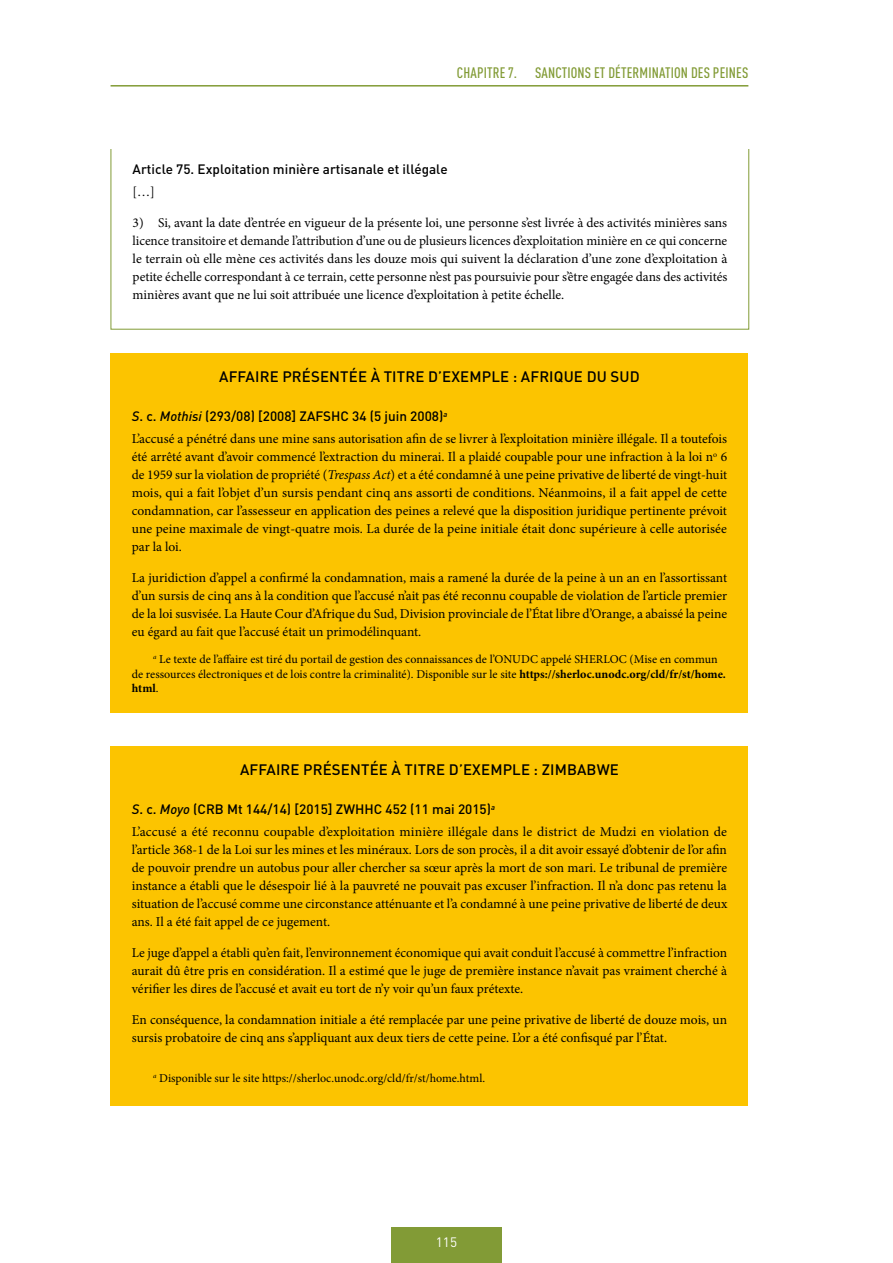
<style>
.page{position:relative;width:893px;height:1263px;background:#fff}
.page>*{position:absolute;margin:0;border:0;box-sizing:border-box;transform-origin:0 0}
.Case_study_heading{font:500 15px "DIN Pro";letter-spacing:.01em;color:#000}
.t1{font:500 condensed 15px "DIN Pro";letter-spacing:.01em;color:#829b36}
.Box_body{font:13.5px/18px "Minion Pro";color:#000;text-align:justify}
.Box_subheading_1{font:500 13.5px "DIN Pro";color:#000}
.t2{font:13.5px "DIN Pro";color:#fff}
.Footnote_Box{font:12px/14.4px "Minion Pro";color:#000}
.s1{font-style:italic}
.s2{font-weight:700}
</style>
<div class="page">
<div style="left:391px;top:1227px;width:111px;height:36px;background:#829b36"></div>
<hr style="left:111px;top:85px;width:637px;height:2px;background:#829b36">
<div style="left:111px;top:353px;width:637px;height:360px;background:#fcc400"></div>
<div style="left:111px;top:746px;width:637px;height:360px;background:#fcc400"></div>
<p class="t1" style="left:457px;top:62px;width:33px">CHAPITRE</p>
<p class="t1" style="left:508px;top:62px;width:41px">7. SANCTIONS</p>
<p class="t1" style="left:594px;top:62px;width:22px">ET DÉTERMINATION</p>
<p class="t1" style="left:691px;top:62px;width:36px">DES PEINES</p>
<p class="Box_subheading_1" style="left:133px;top:158px;width:317px">Article 75. Exploitation minière artisanale et illégale</p>
<p class="Box_body" style="left:133px;top:183px;width:24px">[…]</p>
<p class="Box_body" style="left:133px;top:213px;width:596px">3) Si, avant la date d’entrée en vigueur de la présente loi, une personne s’est livrée à des activités minières sans licence transitoire et demande l’attribution d’une ou de plusieurs licences d’exploitation minière en ce qui concerne le terrain où elle mène ces activités dans les douze mois qui suivent la déclaration d’une zone d’exploitation à petite échelle correspondant à ce terrain, cette personne n’est pas poursuivie pour s’être engagée dans des activités minières avant que ne lui soit attribuée une licence d’exploitation à petite échelle.</p>
<p class="Case_study_heading" style="left:219px;top:364px;width:422px">AFFAIRE PRÉSENTÉE À TITRE D’EXEMPLE : AFRIQUE DU SUD</p>
<p class="Box_subheading_1" style="left:132px;top:405px;width:317px"><span class="s1">S</span>. c. <span class="s1">Mothisi</span> (293/08) [2008] ZAFSHC 34 (5 juin 2008)<sup>a</sup></p>
<p class="Box_body" style="left:132px;top:430px;width:597px">L’accusé a pénétré dans une mine sans autorisation afin de se livrer à l’exploitation minière illégale. Il a toutefois été arrêté avant d’avoir commencé l’extraction du minerai. Il a plaidé coupable pour une infraction à la loi n<sup>o</sup> 6 de 1959 sur la violation de propriété (<span class="s1">Trespass Act</span>) et a été condamné à une peine privative de liberté de vingt-huit mois, qui a fait l’objet d’un sursis pendant cinq ans assorti de conditions. Néanmoins, il a fait appel de cette condamnation, car l’assesseur en application des peines a relevé que la disposition juridique pertinente prévoit une peine maximale de vingt-quatre mois. La durée de la peine initiale était donc supérieure à celle autorisée par la loi.</p>
<p class="Box_body" style="left:132px;top:569px;width:597px">La juridiction d’appel a confirmé la condamnation, mais a ramené la durée de la peine à un an en l’assortissant d’un sursis de cinq ans à la condition que l’accusé n’ait pas été reconnu coupable de violation de l’article premier de la loi susvisée. La Haute Cour d’Afrique du Sud, Division provinciale de l’État libre d’Orange, a abaissé la peine eu égard au fait que l’accusé était un primodélinquant.</p>
<p class="Footnote_Box" style="left:132px;top:652px;width:596px;text-indent:21px"><sup>a</sup> Le texte de l’affaire est tiré du portail de gestion des connaissances de l’ONUDC appelé SHERLOC (Mise en commun de ressources électroniques et de lois contre la criminalité). Disponible sur le site <span class="s2">https://sherloc.unodc.org/cld/fr/st/home. html</span>.</p>
<p class="Case_study_heading" style="left:240px;top:757px;width:380px">AFFAIRE PRÉSENTÉE À TITRE D’EXEMPLE : ZIMBABWE</p>
<p class="Box_subheading_1" style="left:132px;top:798px;width:365px"><span class="s1">S</span>. c. <span class="s1">Moyo</span> (CRB Mt 144/14) [2015] ZWHHC 452 (11 mai 2015)<sup>a</sup></p>
<p class="Box_body" style="left:132px;top:823px;width:597px">L’accusé a été reconnu coupable d’exploitation minière illégale dans le district de Mudzi en violation de l’article 368-1 de la Loi sur les mines et les minéraux. Lors de son procès, il a dit avoir essayé d’obtenir de l’or afin de pouvoir prendre un autobus pour aller chercher sa sœur après la mort de son mari. Le tribunal de première instance a établi que le désespoir lié à la pauvreté ne pouvait pas excuser l’infraction. Il n’a donc pas retenu la situation de l’accusé comme une circonstance atténuante et l’a condamné à une peine privative de liberté de deux ans. Il a été fait appel de ce jugement.</p>
<p class="Box_body" style="left:132px;top:944px;width:597px">Le juge d’appel a établi qu’en fait, l’environnement économique qui avait conduit l’accusé à commettre l’infraction aurait dû être pris en considération. Il a estimé que le juge de première instance n’avait pas vraiment cherché à vérifier les dires de l’accusé et avait eu tort de n’y voir qu’un faux prétexte.</p>
<p class="Box_body" style="left:132px;top:1010px;width:597px">En conséquence, la condamnation initiale a été remplacée par une peine privative de liberté de douze mois, un sursis probatoire de cinq ans s’appliquant aux deux tiers de cette peine. L’or a été confisqué par l’État.</p>
<p class="Footnote_Box" style="left:153px;top:1070px;width:334px"><sup>a</sup> Disponible sur le site https://sherloc.unodc.org/cld/fr/st/home.html.</p>
<p class="t2" style="left:436px;top:1231px;width:23px">115</p>
</div>
